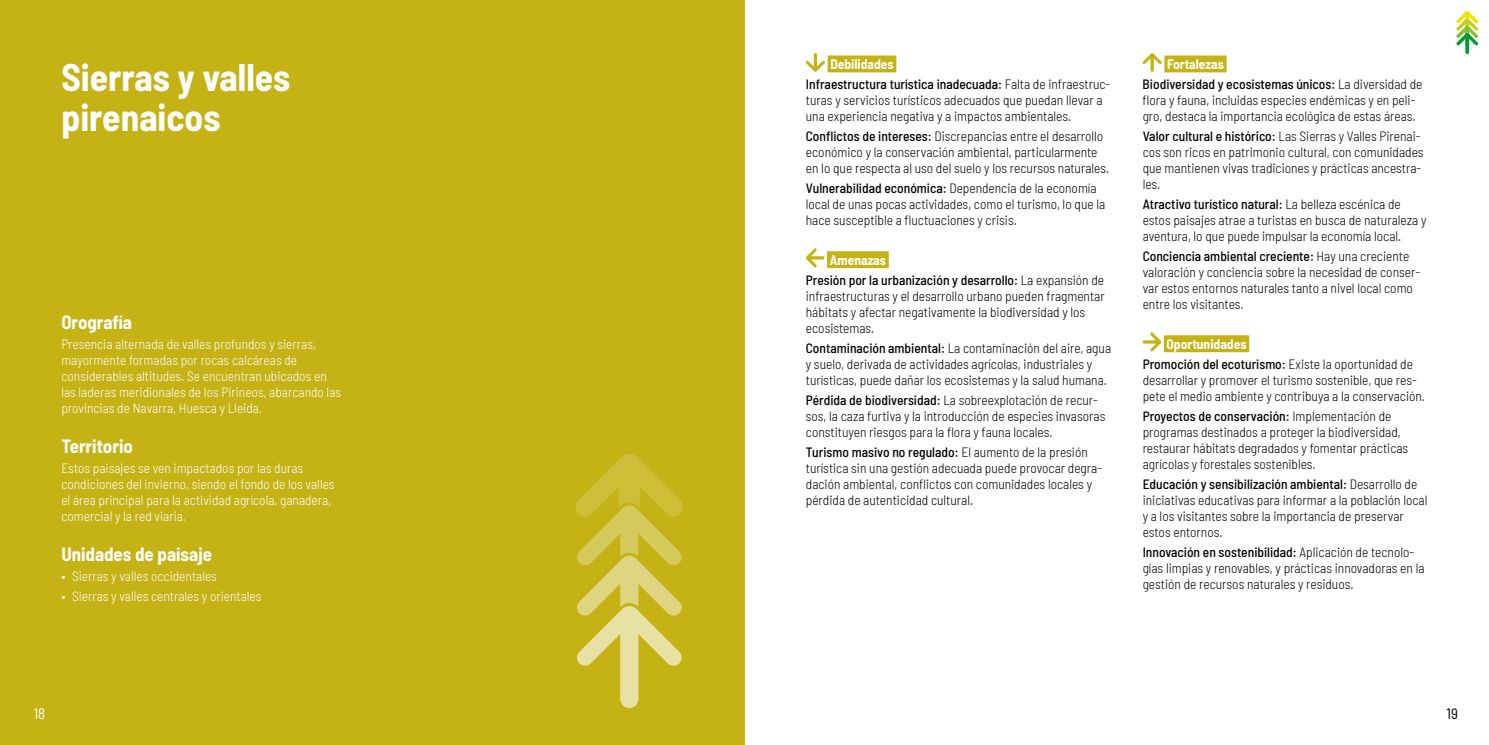
<style>
.page{position:relative;width:1489px;height:745px;background:#fff}
.page>*{position:absolute;margin:0;border:0;box-sizing:border-box;transform-origin:0 0}
.t1{font:700 semi-condensed 37.5px/40px "Barlow";color:#fff}
.t2{font:700 semi-condensed 18.75px "Barlow";color:#fff}
.t3{font:semi-condensed 15px "Barlow";color:#000}
.t4{font:semi-condensed 15px "Barlow";color:#fff}
.t5{font:300 semi-condensed 13.5px/16px "Barlow";color:#000}
.t6{font:300 semi-condensed 13.5px/16px "Barlow";color:#fff}
.t7{font:500 semi-condensed 13.5px/19.9px "Barlow";color:#000}
.s1{font-weight:700;color:#fff}
.s2{font-weight:300}
.s3{font-weight:500}
</style>
<div class="page">
<svg style="left:1456px;top:11px;width:21px;height:43px"></svg>
<div style="left:0;top:0;width:744px;height:744px;background:#c5b215"></div>
<div style="left:827px;top:55px;width:69px;height:17px;background:#c5b215"></div>
<svg style="left:805px;top:53px;width:19px;height:19px"></svg>
<div style="left:827px;top:251px;width:61px;height:17px;background:#c5b215"></div>
<svg style="left:805px;top:248px;width:19px;height:19px"></svg>
<div style="left:1164px;top:55px;width:62px;height:17px;background:#c5b215"></div>
<svg style="left:1142px;top:53px;width:19px;height:19px"></svg>
<div style="left:1163px;top:335px;width:86px;height:17px;background:#c5b215"></div>
<svg style="left:1142px;top:332px;width:19px;height:19px"></svg>
<svg style="left:575px;top:454px;width:108px;height:253px"></svg>
<h1 class="t1" style="left:61px;top:55px;width:230px">Sierras y valles pirenaicos</h1>
<h2 class="t2" style="left:61px;top:308px;width:72px">Orografía</h2>
<p class="t6" style="left:61px;top:335px;width:281px">Presencia alternada de valles profundos y sierras, mayormente formadas por rocas calcáreas de considerables altitudes. Se encuentran ubicados en las laderas meridionales de los Pirineos, abarcando las provincias de Navarra, Huesca y Lleida.</p>
<h2 class="t2" style="left:61px;top:432px;width:73px">Territorio</h2>
<p class="t6" style="left:61px;top:458px;width:275px">Estos paisajes se ven impactados por las duras condiciones del invierno, siendo el fondo de los valles el área principal para la actividad agrícola, ganadera, comercial y la red viaria.</p>
<h2 class="t2" style="left:61px;top:540px;width:152px">Unidades de paisaje</h2>
<p class="t6" style="left:61px;top:566px;width:157px">• Sierras y valles occidentales</p>
<p class="t6" style="left:61px;top:586px;width:202px">• Sierras y valles centrales y orientales</p>
<p class="t4" style="left:34px;top:702px;width:13px">18</p>
<p class="t7" style="left:805px;top:53px;width:306px;text-indent:24px"><span class="s1">Debilidades<br></span>Infraestructura turística inadecuada: <span class="s2">Falta de infraestruc-</span></p>
<p class="t5" style="left:805px;top:91px;width:298px">turas y servicios turísticos adecuados que puedan llevar a una experiencia negativa y a impactos ambientales.</p>
<p class="t5" style="left:805px;top:127px;width:305px"><span class="s3">Conflictos de intereses:</span> Discrepancias entre el desarrollo económico y la conservación ambiental, particularmente en lo que respecta al uso del suelo y los recursos naturales.</p>
<p class="t5" style="left:805px;top:179px;width:301px"><span class="s3">Vulnerabilidad económica:</span> Dependencia de la economía local de unas pocas actividades, como el turismo, lo que la hace susceptible a fluctuaciones y crisis.</p>
<p class="t7" style="left:805px;top:249px;width:300px;text-indent:24px"><span class="s1">Amenazas<br></span>Presión por la urbanización y desarrollo: <span class="s2">La expansión de</span></p>
<p class="t5" style="left:805px;top:286px;width:300px">infraestructuras y el desarrollo urbano pueden fragmentar hábitats y afectar negativamente la biodiversidad y los ecosistemas.</p>
<p class="t5" style="left:805px;top:338px;width:307px"><span class="s3">Contaminación ambiental:</span> La contaminación del aire, agua y suelo, derivada de actividades agrícolas, industriales y turísticas, puede dañar los ecosistemas y la salud humana.</p>
<p class="t5" style="left:805px;top:390px;width:301px"><span class="s3">Pérdida de biodiversidad:</span> La sobreexplotación de recur&shy;sos, la caza furtiva y la introducción de especies invasoras constituyen riesgos para la flora y fauna locales.</p>
<p class="t5" style="left:805px;top:442px;width:298px"><span class="s3">Turismo masivo no regulado:</span> El aumento de la presión turística sin una gestión adecuada puede provocar degra&shy;dación ambiental, conflictos con comunidades locales y pérdida de autenticidad cultural.</p>
<p class="t7" style="left:1142px;top:53px;width:281px;text-indent:24px"><span class="s1">Fortalezas<br></span>Biodiversidad y ecosistemas únicos: <span class="s2">La diversidad de</span></p>
<p class="t5" style="left:1142px;top:91px;width:274px">flora y fauna, incluidas especies endémicas y en peli&shy;gro, destaca la importancia ecológica de estas áreas.</p>
<p class="t5" style="left:1142px;top:127px;width:282px"><span class="s3">Valor cultural e histórico:</span> Las Sierras y Valles Pirenai&shy;cos son ricos en patrimonio cultural, con comunidades que mantienen vivas tradiciones y prácticas ancestra&shy;les.</p>
<p class="t5" style="left:1142px;top:195px;width:285px"><span class="s3">Atractivo turístico natural:</span> La belleza escénica de estos paisajes atrae a turistas en busca de naturaleza y aventura, lo que puede impulsar la economía local.</p>
<p class="t5" style="left:1142px;top:247px;width:279px"><span class="s3">Conciencia ambiental creciente:</span> Hay una creciente valoración y conciencia sobre la necesidad de conser&shy;var estos entornos naturales tanto a nivel local como entre los visitantes.</p>
<p class="t7" style="left:1142px;top:333px;width:272px;text-indent:24px"><span class="s1">Oportunidades<br></span>Promoción del ecoturismo: <span class="s2">Existe la oportunidad de</span></p>
<p class="t5" style="left:1142px;top:370px;width:283px">desarrollar y promover el turismo sostenible, que res&shy;pete el medio ambiente y contribuya a la conservación.</p>
<p class="t5" style="left:1142px;top:406px;width:267px"><span class="s3">Proyectos de conservación:</span> Implementación de programas destinados a proteger la biodiversidad, restaurar hábitats degradados y fomentar prácticas agrícolas y forestales sostenibles.</p>
<p class="t5" style="left:1142px;top:474px;width:286px"><span class="s3">Educación y sensibilización ambiental:</span> Desarrollo de iniciativas educativas para informar a la población local y a los visitantes sobre la importancia de preservar estos entornos.</p>
<p class="t5" style="left:1142px;top:542px;width:283px"><span class="s3">Innovación en sostenibilidad:</span> Aplicación de tecnolo&shy;gías limpias y renovables, y prácticas innovadoras en la gestión de recursos naturales y residuos.</p>
<p class="t3" style="left:1446px;top:702px;width:13px">19</p>
</div>
